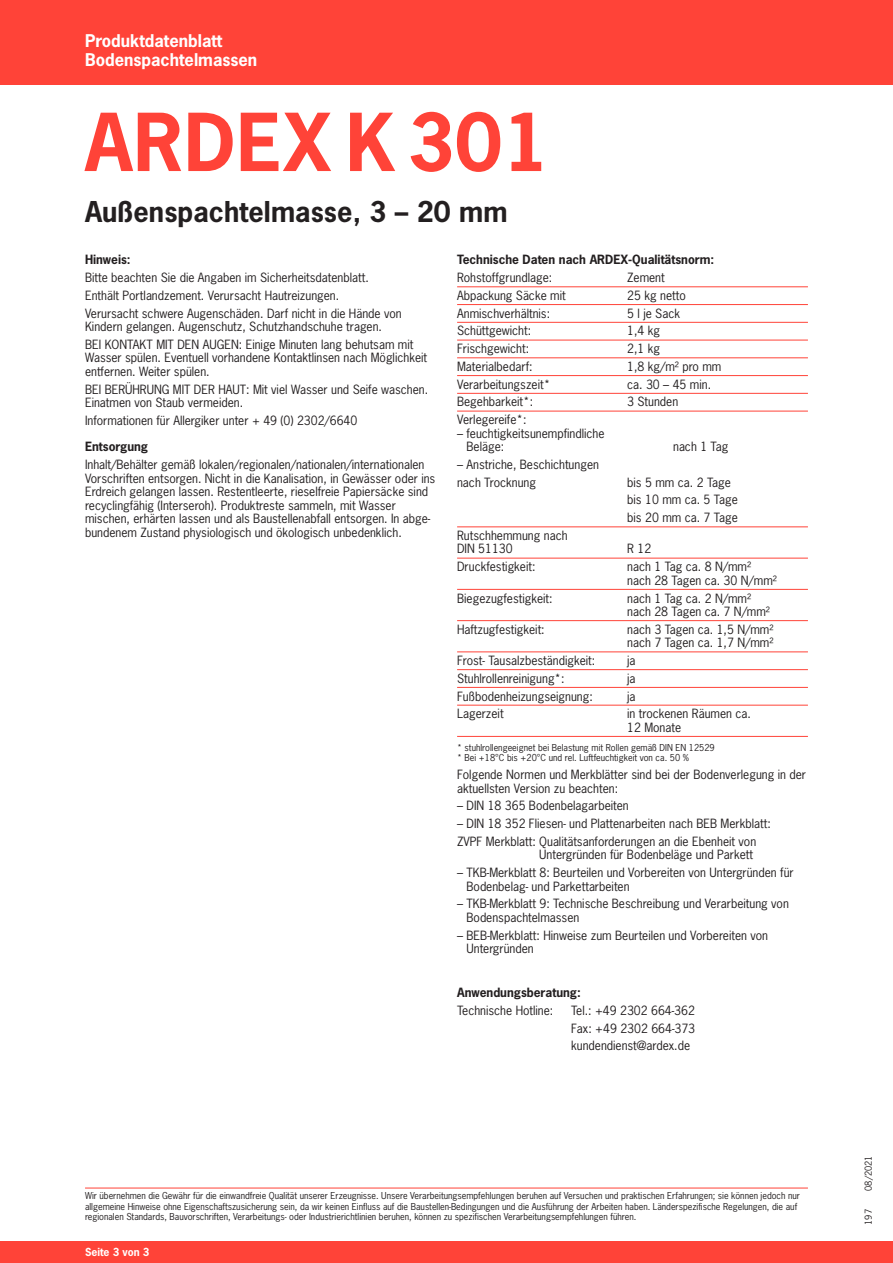
<style>
.page{position:relative;width:893px;height:1263px;background:#fff}
.page>*{position:absolute;margin:0;border:0;box-sizing:border-box;transform-origin:0 0}
.t1{font:700 75px "News Gothic Std";letter-spacing:.015em;color:#ff4338}
.t2{font:700 27px "News Gothic Std";letter-spacing:.005em;color:#231f20}
.t3{font:700 16.5px/19.5px "News Gothic Std";color:#fff}
.t4{font:12px/13.5px "News Gothic Std";color:#231f20}
.t5{font:700 12px "News Gothic Std";color:#231f20}
.t6{font:700 10.5px "News Gothic Std";color:#fff}
.t7{font:9px/10.5px "News Gothic Std";color:#231f20}
</style>
<div class="page">
<div style="left:0;top:0;width:893px;height:85px;background:#ff4338"></div>
<div style="left:0;top:1242px;width:893px;height:21px;background:#ff4338"></div>
<hr style="left:85px;top:1188px;width:723px;height:1px;background:#ff4338">
<hr style="left:457px;top:286px;width:351px;height:1px;background:#ff4338">
<hr style="left:457px;top:304px;width:351px;height:1px;background:#ff4338">
<hr style="left:457px;top:322px;width:351px;height:1px;background:#ff4338">
<hr style="left:457px;top:340px;width:351px;height:1px;background:#ff4338">
<hr style="left:457px;top:357px;width:351px;height:1px;background:#ff4338">
<hr style="left:457px;top:375px;width:351px;height:1px;background:#ff4338">
<hr style="left:457px;top:393px;width:351px;height:1px;background:#ff4338">
<hr style="left:457px;top:411px;width:351px;height:1px;background:#ff4338">
<hr style="left:457px;top:526px;width:351px;height:1px;background:#ff4338">
<hr style="left:457px;top:558px;width:351px;height:1px;background:#ff4338">
<hr style="left:457px;top:589px;width:351px;height:1px;background:#ff4338">
<hr style="left:457px;top:620px;width:351px;height:1px;background:#ff4338">
<hr style="left:457px;top:651px;width:351px;height:1px;background:#ff4338">
<hr style="left:457px;top:669px;width:351px;height:1px;background:#ff4338">
<hr style="left:457px;top:687px;width:351px;height:1px;background:#ff4338">
<hr style="left:457px;top:705px;width:351px;height:1px;background:#ff4338">
<hr style="left:457px;top:736px;width:351px;height:1px;background:#ff4338">
<h3 class="t3" style="left:85px;top:31px;width:174px">Produktdatenblatt<br>Bodenspachtelmassen</h3>
<h1 class="t1" style="left:85px;top:93px;width:466px">ARDEX K 301</h1>
<h2 class="t2" style="left:85px;top:194px;width:424px">Außenspachtelmasse, 3 – 20 mm</h2>
<p class="t5" style="left:85px;top:252px;width:47px">Hinweis:</p>
<p class="t4" style="left:85px;top:269px;width:318px;line-height:17.7px">Bitte beachten Sie die Angaben im Sicherheitsdatenblatt.<br>Enthält Portlandzement. Verursacht Hautreizungen.<br>Verursacht schwere Augenschäden. Darf nicht in die Hände von</p>
<p class="t4" style="left:85px;top:318px;width:330px;line-height:17.7px">Kindern gelangen. Augenschutz, Schutzhandschuhe tragen.<br>BEI KONTAKT MIT DEN AUGEN: Einige Minuten lang behutsam mit</p>
<p class="t4" style="left:85px;top:351px;width:344px">Wasser spülen. Eventuell vorhandene Kontaktlinsen nach Möglichkeit entfernen. Weiter spülen.</p>
<p class="t4" style="left:85px;top:382px;width:345px">BEI BERÜHRUNG MIT DER HAUT: Mit viel Wasser und Seife waschen.<br>Einatmen von Staub vermeiden.</p>
<p class="t4" style="left:85px;top:414px;width:274px">Informationen für Allergiker unter + 49 (0) 2302/6640</p>
<p class="t5" style="left:85px;top:439px;width:65px">Entsorgung</p>
<p class="t4" style="left:85px;top:458px;width:352px">Inhalt/Behälter gemäß lokalen/regionalen/nationalen/internationalen Vorschriften entsorgen. Nicht in die Kanalisation, in Gewässer oder ins Erdreich gelangen lassen. Restentleerte, rieselfreie Papiersäcke sind recyclingfähig (Interseroh). Produktreste sammeln, mit Wasser mischen, erhärten lassen und als Baustellenabfall entsorgen. In abge&shy;bundenem Zustand physiologisch und ökologisch unbedenklich.</p>
<p class="t5" style="left:457px;top:252px;width:259px">Technische Daten nach ARDEX-Qualitätsnorm:</p>
<p class="t4" style="left:457px;top:271px;width:97px">Rohstoffgrundlage:</p>
<p class="t4" style="left:627px;top:271px;width:39px">Zement</p>
<p class="t4" style="left:457px;top:289px;width:110px">Abpackung Säcke mit</p>
<p class="t4" style="left:627px;top:289px;width:60px">25 kg netto</p>
<p class="t4" style="left:457px;top:306px;width:95px">Anmischverhältnis:</p>
<p class="t4" style="left:627px;top:306px;width:54px">5 l je Sack</p>
<p class="t4" style="left:457px;top:324px;width:76px">Schüttgewicht:</p>
<p class="t4" style="left:627px;top:324px;width:34px">1,4 kg</p>
<p class="t4" style="left:457px;top:342px;width:74px">Frischgewicht:</p>
<p class="t4" style="left:627px;top:342px;width:34px">2,1 kg</p>
<p class="t4" style="left:457px;top:360px;width:77px">Materialbedarf:</p>
<p class="t4" style="left:627px;top:360px;width:96px">1,8 kg/m² pro mm</p>
<p class="t4" style="left:457px;top:377px;width:95px">Verarbeitungszeit*</p>
<p class="t4" style="left:627px;top:377px;width:85px">ca. 30 – 45 min.</p>
<p class="t4" style="left:457px;top:395px;width:78px">Begehbarkeit*:</p>
<p class="t4" style="left:627px;top:395px;width:53px">3 Stunden</p>
<p class="t4" style="left:457px;top:413px;width:71px">Verlegereife*:</p>
<p class="t4" style="left:466px;top:426px;width:140px;text-indent:-9px">– feuchtigkeitsunempfindliche<br>Beläge:</p>
<p class="t4" style="left:673px;top:440px;width:57px">nach 1 Tag</p>
<p class="t4" style="left:457px;top:455px;width:143px;line-height:17.7px">– Anstriche, Beschichtungen nach Trocknung</p>
<p class="t4" style="left:457px;top:529px;width:112px">Rutschhemmung nach<br>DIN 51130</p>
<p class="t4" style="left:627px;top:473px;width:112px;line-height:17.7px">bis 5 mm ca. 2 Tage bis 10 mm ca. 5 Tage bis 20 mm ca. 7 Tage</p>
<p class="t4" style="left:627px;top:542px;width:26px">R 12</p>
<p class="t4" style="left:457px;top:560px;width:80px">Druckfestigkeit:</p>
<p class="t4" style="left:627px;top:560px;width:151px">nach 1 Tag ca. 8 N/mm² nach 28 Tagen ca. 30 N/mm²</p>
<p class="t4" style="left:457px;top:591px;width:97px">Biegezugfestigkeit:</p>
<p class="t4" style="left:627px;top:591px;width:144px">nach 1 Tag ca. 2 N/mm² nach 28 Tagen ca. 7 N/mm²</p>
<p class="t4" style="left:457px;top:622px;width:89px">Haftzugfestigkeit:</p>
<p class="t4" style="left:627px;top:622px;width:148px">nach 3 Tagen ca. 1,5 N/mm² nach 7 Tagen ca. 1,7 N/mm²</p>
<p class="t4" style="left:457px;top:654px;width:140px">Frost- Tausalzbeständigkeit:</p>
<p class="t4" style="left:627px;top:654px;width:10px">ja</p>
<p class="t4" style="left:457px;top:671px;width:109px">Stuhlrollenreinigung*:</p>
<p class="t4" style="left:627px;top:671px;width:10px">ja</p>
<p class="t4" style="left:457px;top:689px;width:137px">Fußbodenheizungseignung:</p>
<p class="t4" style="left:627px;top:689px;width:10px">ja</p>
<p class="t4" style="left:457px;top:707px;width:48px">Lagerzeit</p>
<p class="t4" style="left:627px;top:707px;width:125px">in trockenen Räumen ca.<br>12 Monate</p>
<p class="t7" style="left:457px;top:742px;width:259px">* stuhlrollengeeignet bei Belastung mit Rollen gemäß DIN EN 12529 * Bei +18°C bis +20°C und rel. Luftfeuchtigkeit von ca. 50 %</p>
<p class="t4" style="left:457px;top:768px;width:350px">Folgende Normen und Merkblätter sind bei der Bodenverlegung in der aktuellsten Version zu beachten:</p>
<p class="t4" style="left:457px;top:799px;width:173px">– DIN 18 365 Bodenbelagarbeiten</p>
<p class="t4" style="left:457px;top:815px;width:315px;line-height:17.7px">– DIN 18 352 Fliesen- und Plattenarbeiten nach BEB Merkblatt:<br>ZVPF Merkblatt: Qualitätsanforderungen an die Ebenheit von</p>
<p class="t4" style="left:539px;top:848px;width:215px">Untergründen für Bodenbeläge und Parkett</p>
<p class="t4" style="left:466px;top:866px;width:329px;text-indent:-9px">– TKB-Merkblatt 8: Beurteilen und Vorbereiten von Untergründen für<br>Bodenbelag- und Parkettarbeiten</p>
<p class="t4" style="left:466px;top:897px;width:324px;text-indent:-9px">– TKB-Merkblatt 9: Technische Beschreibung und Verarbeitung von<br>Bodenspachtelmassen</p>
<p class="t4" style="left:466px;top:928px;width:303px;text-indent:-9px">– BEB-Merkblatt: Hinweise zum Beurteilen und Vorbereiten von<br>Untergründen</p>
<p class="t5" style="left:457px;top:985px;width:125px">Anwendungsberatung:</p>
<p class="t4" style="left:457px;top:1003px;width:98px">Technische Hotline:</p>
<p class="t4" style="left:571px;top:1001px;width:125px;line-height:17.7px;text-align:justify">Tel.: +49 2302 664-362<br>Fax: +49 2302 664-373 kundendienst@ardex.de</p>
<p class="t7" style="left:85px;top:1191px;width:716px">Wir übernehmen die Gewähr für die einwandfreie Qualität unserer Erzeugnisse. Unsere Verarbeitungsempfehlungen beruhen auf Versuchen und praktischen Erfahrungen; sie können jedoch nur allgemeine Hinweise ohne Eigenschaftszusicherung sein, da wir keinen Einfluss auf die Baustellen-Bedingungen und die Ausführung der Arbeiten haben. Länderspezifische Regelungen, die auf regionalen Standards, Bauvorschriften, Verarbeitungs- oder Industrierichtlinien beruhen, können zu spezifischen Verarbeitungsempfehlungen führen.</p>
<p class="t6" style="left:85px;top:1245px;width:66px">Seite 3 von 3</p>
<p class="t7" style="left:863px;top:1191px;width:37px;rotate:-90deg">08/2021</p>
<p class="t7" style="left:863px;top:1225px;width:17px;rotate:-90deg">197</p>
</div>
